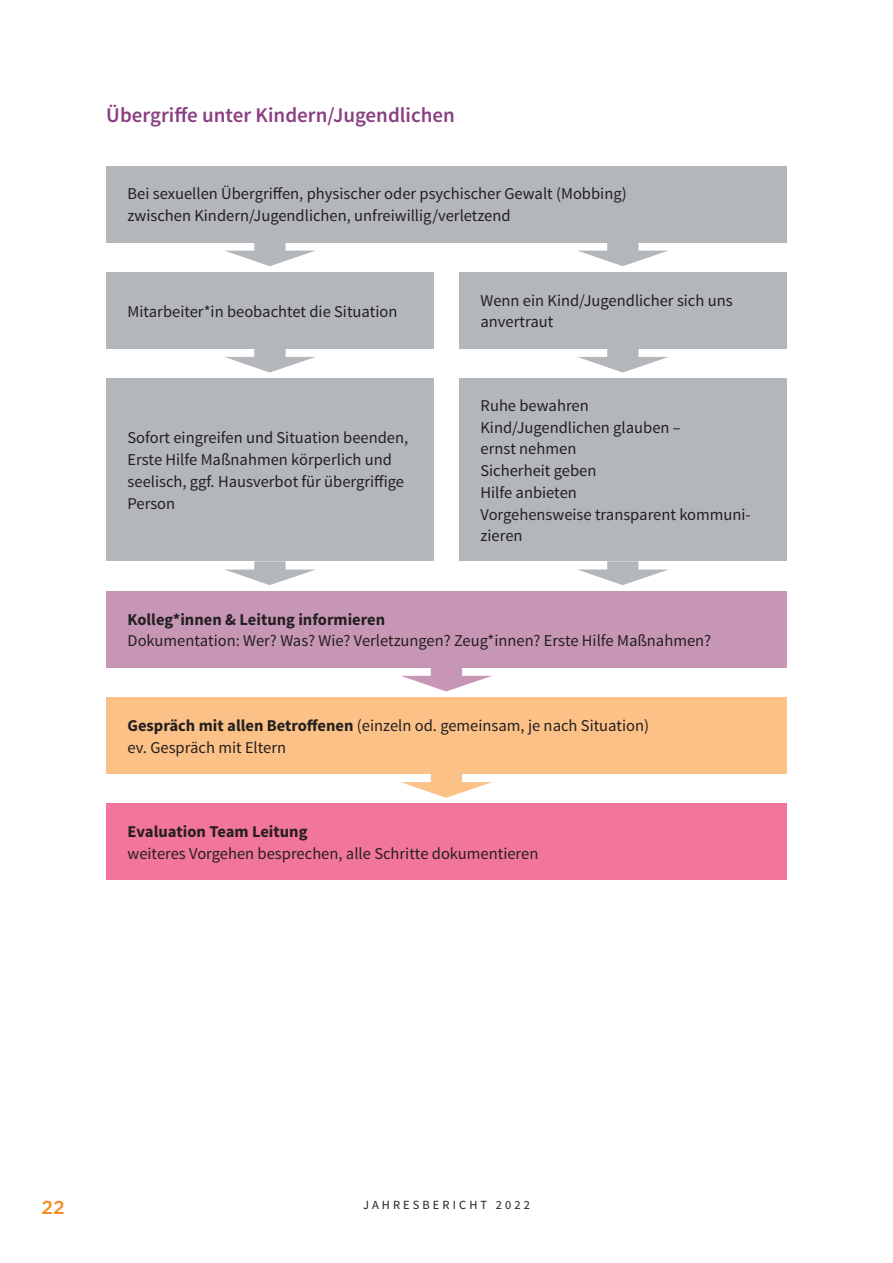
<style>
.page{position:relative;width:893px;height:1263px;background:#fff}
.page>*{position:absolute;margin:0;border:0;box-sizing:border-box;transform-origin:0 0}
.t1{font:600 21px "Source Sans Pro";color:#8a3e83}
.t2{font:500 18.75px "Gotham";color:#f68b1f}
.t3{font:16.5px/21.8px "Source Sans Pro";color:#231f20}
.t4{font:700 16.5px "Source Sans Pro";color:#231f20}
.t5{font:12.45px "Source Sans Pro";letter-spacing:.25em;color:#231f20}
.s1{font-weight:700}
</style>
<div class="page">
<div style="left:106px;top:166px;width:681px;height:76px;background:#b3b6bb"></div>
<div style="left:106px;top:272px;width:328px;height:77px;background:#b3b6bb"></div>
<div style="left:106px;top:378px;width:328px;height:183px;background:#b3b6bb"></div>
<div style="left:106px;top:591px;width:681px;height:77px;background:#c896b5"></div>
<div style="left:106px;top:697px;width:681px;height:77px;background:#fcc187"></div>
<div style="left:106px;top:804px;width:681px;height:76px;background:#f27699"></div>
<div style="left:459px;top:272px;width:328px;height:77px;background:#b3b6bb"></div>
<div style="left:459px;top:378px;width:328px;height:183px;background:#b3b6bb"></div>
<svg style="left:577px;top:242px;width:92px;height:24px"></svg>
<svg style="left:578px;top:349px;width:90px;height:23px"></svg>
<svg style="left:578px;top:561px;width:90px;height:24px"></svg>
<svg style="left:224px;top:242px;width:92px;height:24px"></svg>
<svg style="left:225px;top:349px;width:90px;height:23px"></svg>
<svg style="left:225px;top:561px;width:90px;height:24px"></svg>
<svg style="left:401px;top:668px;width:91px;height:23px"></svg>
<svg style="left:401px;top:774px;width:91px;height:24px"></svg>
<p class="t1" style="left:106px;top:102px;width:350px">Übergriffe unter Kindern/Jugendlichen</p>
<p class="t3" style="left:128px;top:183px;width:501px">Bei sexuellen Übergriffen, physischer oder psychischer Gewalt (Mobbing) zwischen Kindern/Jugendlichen, unfreiwillig/verletzend</p>
<p class="t3" style="left:128px;top:301px;width:271px">Mitarbeiter*in beobachtet die Situation</p>
<p class="t3" style="left:128px;top:427px;width:282px">Sofort eingreifen und Situation beenden, Erste Hilfe Maßnahmen körperlich und seelisch, ggf. Hausverbot für übergriffige Person</p>
<p class="t3" style="left:480px;top:290px;width:254px">Wenn ein Kind/Jugendlicher sich uns anvertraut</p>
<p class="t3" style="left:480px;top:395px;width:270px">Ruhe bewahren<br>Kind/Jugendlichen glauben –<br>ernst nehmen<br>Sicherheit geben<br>Hilfe anbieten<br>Vorgehensweise transparent kommuni&shy;zieren</p>
<p class="t4" style="left:128px;top:609px;width:259px">Kolleg*innen &amp; Leitung informieren</p>
<p class="t3" style="left:128px;top:630px;width:585px">Dokumentation: Wer? Was? Wie? Verletzungen? Zeug*innen? Erste Hilfe Maßnahmen?</p>
<p class="t3" style="left:128px;top:715px;width:523px"><span class="s1">Gespräch mit allen Betroffenen</span> (einzeln od. gemeinsam, je nach Situation) ev. Gespräch mit Eltern</p>
<p class="t4" style="left:128px;top:821px;width:181px">Evaluation Team Leitung</p>
<p class="t3" style="left:128px;top:843px;width:412px">weiteres Vorgehen besprechen, alle Schritte dokumentieren</p>
<p class="t2" style="left:42px;top:1195px;width:25px">22</p>
<p class="t5" style="left:363px;top:1197px;width:168px">JAHRESBERICHT 2022</p>
</div>
